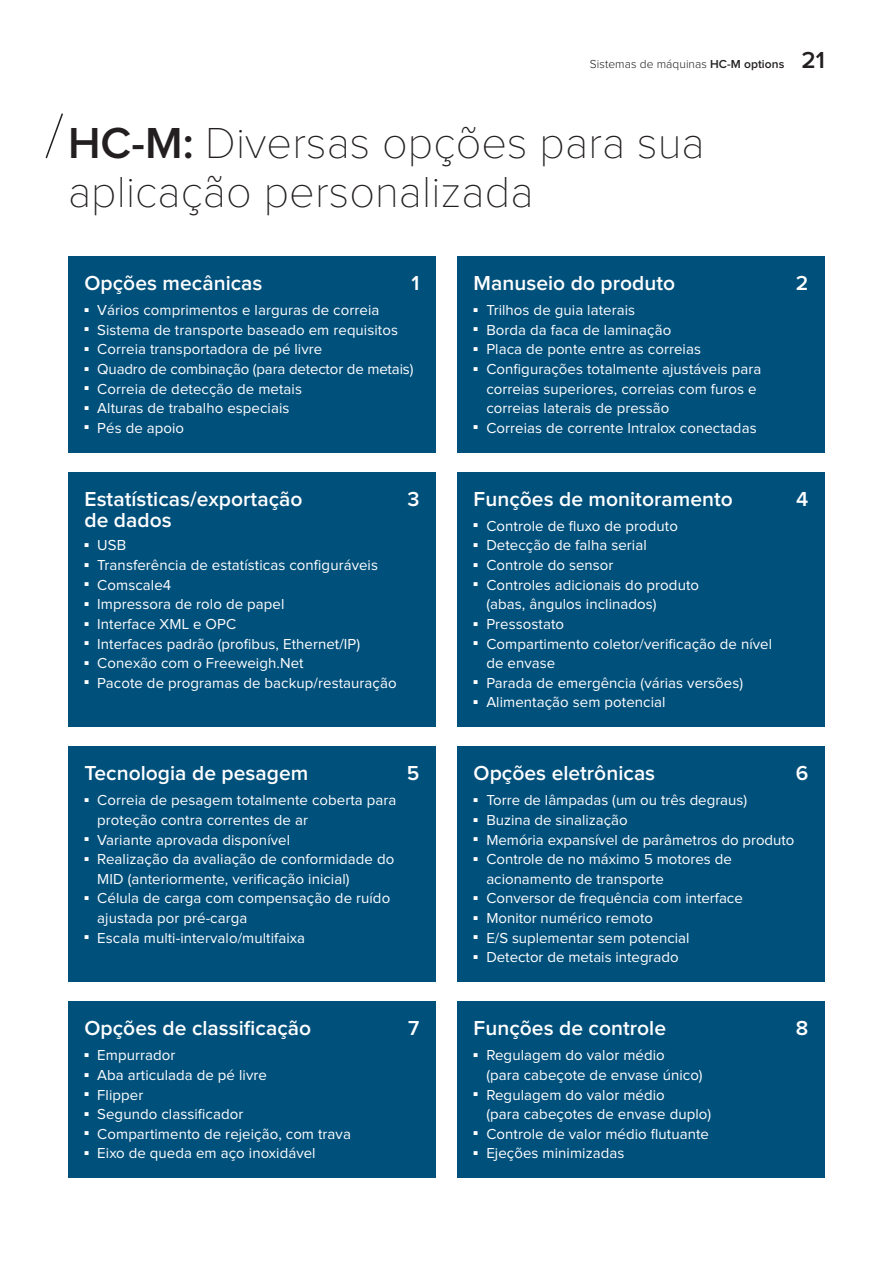
<style>
.page{position:relative;width:893px;height:1263px;background:#fff}
.page>*{position:absolute;margin:0;border:0;box-sizing:border-box;transform-origin:0 0}
.t1{font:100 45px/49.1px "Proxima Nova T";color:#231f20}
.t2{font:600 21px "Proxima Nova";color:#fff}
.t3{font:15px/19.6px "Proxima Nova";letter-spacing:.005em;color:#fff}
.t4{font:300 12px "Proxima Nova";letter-spacing:.005em;color:#231f20}
.s1{font-weight:600}
.s2{font-weight:600;font-size:24px}
.s3{font-family:"Proxima Nova";font-weight:600}
</style>
<div class="page">
<div style="left:68px;top:256px;width:368px;height:196px;background:#00507c"></div>
<div style="left:68px;top:472px;width:368px;height:255px;background:#00507c"></div>
<div style="left:68px;top:746px;width:368px;height:236px;background:#00507c"></div>
<div style="left:68px;top:1001px;width:368px;height:177px;background:#00507c"></div>
<div style="left:457px;top:256px;width:368px;height:196px;background:#00507c"></div>
<div style="left:457px;top:472px;width:368px;height:255px;background:#00507c"></div>
<div style="left:457px;top:746px;width:368px;height:236px;background:#00507c"></div>
<div style="left:457px;top:1001px;width:368px;height:177px;background:#00507c"></div>
<svg style="left:45px;top:113px;width:18px;height:46px"></svg>
<p class="t4" style="left:590px;top:59px;width:237px">Sistemas de máquinas <span class="s1">HC-M options</span> <span class="s2">21</span></p>
<h1 class="t1" style="left:68px;top:116px;width:638px"><span class="s3">HC-M:</span> Diversas opções para sua aplicação personalizada</h1>
<h2 class="t2" style="left:85px;top:273px;width:179px">Opções mecânicas</h2>
<h2 class="t2" style="left:411px;top:273px;width:9px">1</h2>
<p class="t3" style="left:85px;top:301px;width:296px"><sup>■</sup> Vários comprimentos e larguras de correia</p>
<p class="t3" style="left:85px;top:321px;width:315px"><sup>■</sup> Sistema de transporte baseado em requisitos</p>
<p class="t3" style="left:85px;top:340px;width:239px"><sup>■</sup> Correia transportadora de pé livre</p>
<p class="t3" style="left:85px;top:360px;width:330px"><sup>■</sup> Quadro de combinação (para detector de metais)</p>
<p class="t3" style="left:85px;top:379px;width:219px"><sup>■</sup> Correia de detecção de metais</p>
<p class="t3" style="left:85px;top:399px;width:206px"><sup>■</sup> Alturas de trabalho especiais</p>
<p class="t3" style="left:85px;top:419px;width:101px"><sup>■</sup> Pés de apoio</p>
<h2 class="t2" style="left:85px;top:489px;width:220px">Estatísticas/exportação</h2>
<h2 class="t2" style="left:407px;top:489px;width:14px">3</h2>
<h2 class="t2" style="left:85px;top:510px;width:89px">de dados</h2>
<p class="t3" style="left:85px;top:536px;width:43px"><sup>■</sup> USB</p>
<p class="t3" style="left:85px;top:556px;width:295px"><sup>■</sup> Transferência de estatísticas configuráveis</p>
<p class="t3" style="left:85px;top:575px;width:88px"><sup>■</sup> Comscale4</p>
<p class="t3" style="left:85px;top:595px;width:201px"><sup>■</sup> Impressora de rolo de papel</p>
<p class="t3" style="left:85px;top:615px;width:153px"><sup>■</sup> Interface XML e OPC</p>
<p class="t3" style="left:85px;top:634px;width:277px"><sup>■</sup> Interfaces padrão (profibus, Ethernet/IP)</p>
<p class="t3" style="left:85px;top:654px;width:221px"><sup>■</sup> Conexão com o Freeweigh.Net</p>
<p class="t3" style="left:85px;top:673px;width:314px"><sup>■</sup> Pacote de programas de backup/restauração</p>
<h2 class="t2" style="left:85px;top:763px;width:225px">Tecnologia de pesagem</h2>
<h2 class="t2" style="left:407px;top:763px;width:14px">5</h2>
<p class="t3" style="left:97px;top:791px;width:301px;text-indent:-13px"><sup>■</sup> Correia de pesagem totalmente coberta para proteção contra correntes de ar</p>
<p class="t3" style="left:85px;top:830px;width:207px"><sup>■</sup> Variante aprovada disponível</p>
<p class="t3" style="left:97px;top:850px;width:299px;text-indent:-13px"><sup>■</sup> Realização da avaliação de conformidade do<br>MID (anteriormente, verificação inicial)</p>
<p class="t3" style="left:97px;top:889px;width:294px;text-indent:-13px"><sup>■</sup> Célula de carga com compensação de ruído ajustada por pré-carga</p>
<p class="t3" style="left:85px;top:928px;width:222px"><sup>■</sup> Escala multi-intervalo/multifaixa</p>
<h2 class="t2" style="left:85px;top:1018px;width:228px">Opções de classificação</h2>
<h2 class="t2" style="left:408px;top:1018px;width:13px">7</h2>
<p class="t3" style="left:85px;top:1046px;width:92px"><sup>■</sup> Empurrador</p>
<p class="t3" style="left:85px;top:1066px;width:184px"><sup>■</sup> Aba articulada de pé livre</p>
<p class="t3" style="left:85px;top:1085px;width:60px"><sup>■</sup> Flipper</p>
<p class="t3" style="left:85px;top:1105px;width:160px"><sup>■</sup> Segundo classificador</p>
<p class="t3" style="left:85px;top:1124px;width:268px"><sup>■</sup> Compartimento de rejeição, com trava</p>
<p class="t3" style="left:85px;top:1144px;width:233px"><sup>■</sup> Eixo de queda em aço inoxidável</p>
<h2 class="t2" style="left:474px;top:273px;width:203px">Manuseio do produto</h2>
<h2 class="t2" style="left:796px;top:273px;width:14px">2</h2>
<p class="t3" style="left:474px;top:301px;width:163px"><sup>■</sup> Trilhos de guia laterais</p>
<p class="t3" style="left:474px;top:321px;width:199px"><sup>■</sup> Borda da faca de laminação</p>
<p class="t3" style="left:474px;top:340px;width:229px"><sup>■</sup> Placa de ponte entre as correias</p>
<p class="t3" style="left:486px;top:360px;width:277px;text-indent:-13px"><sup>■</sup> Configurações totalmente ajustáveis para correias superiores, correias com furos e correias laterais de pressão</p>
<p class="t3" style="left:474px;top:419px;width:285px"><sup>■</sup> Correias de corrente Intralox conectadas</p>
<h2 class="t2" style="left:474px;top:489px;width:261px">Funções de monitoramento</h2>
<h2 class="t2" style="left:796px;top:489px;width:14px">4</h2>
<p class="t3" style="left:474px;top:517px;width:206px"><sup>■</sup> Controle de fluxo de produto</p>
<p class="t3" style="left:474px;top:536px;width:175px"><sup>■</sup> Detecção de falha serial</p>
<p class="t3" style="left:474px;top:556px;width:141px"><sup>■</sup> Controle do sensor</p>
<p class="t3" style="left:486px;top:575px;width:214px;text-indent:-13px"><sup>■</sup> Controles adicionais do produto (abas, ângulos inclinados)</p>
<p class="t3" style="left:474px;top:615px;width:92px"><sup>■</sup> Pressostato</p>
<p class="t3" style="left:486px;top:634px;width:287px;text-indent:-13px"><sup>■</sup> Compartimento coletor/verificação de nível de envase</p>
<p class="t3" style="left:474px;top:673px;width:271px"><sup>■</sup> Parada de emergência (várias versões)</p>
<p class="t3" style="left:474px;top:693px;width:194px"><sup>■</sup> Alimentação sem potencial</p>
<h2 class="t2" style="left:474px;top:763px;width:183px">Opções eletrônicas</h2>
<h2 class="t2" style="left:796px;top:763px;width:14px">6</h2>
<p class="t3" style="left:474px;top:791px;width:275px"><sup>■</sup> Torre de lâmpadas (um ou três degraus)</p>
<p class="t3" style="left:474px;top:811px;width:156px"><sup>■</sup> Buzina de sinalização</p>
<p class="t3" style="left:474px;top:830px;width:322px"><sup>■</sup> Memória expansível de parâmetros do produto</p>
<p class="t3" style="left:486px;top:850px;width:247px;text-indent:-13px"><sup>■</sup> Controle de no máximo 5 motores de acionamento de transporte</p>
<p class="t3" style="left:474px;top:889px;width:271px"><sup>■</sup> Conversor de frequência com interface</p>
<p class="t3" style="left:474px;top:909px;width:181px"><sup>■</sup> Monitor numérico remoto</p>
<p class="t3" style="left:474px;top:928px;width:217px"><sup>■</sup> E/S suplementar sem potencial</p>
<p class="t3" style="left:474px;top:948px;width:207px"><sup>■</sup> Detector de metais integrado</p>
<h2 class="t2" style="left:474px;top:1018px;width:194px">Funções de controle</h2>
<h2 class="t2" style="left:796px;top:1018px;width:14px">8</h2>
<p class="t3" style="left:486px;top:1046px;width:218px;text-indent:-13px"><sup>■</sup> Regulagem do valor médio<br>(para cabeçote de envase único)</p>
<p class="t3" style="left:486px;top:1085px;width:226px;text-indent:-13px"><sup>■</sup> Regulagem do valor médio<br>(para cabeçotes de envase duplo)</p>
<p class="t3" style="left:474px;top:1124px;width:237px"><sup>■</sup> Controle de valor médio flutuante</p>
<p class="t3" style="left:474px;top:1144px;width:152px"><sup>■</sup> Ejeções minimizadas</p>
</div>
